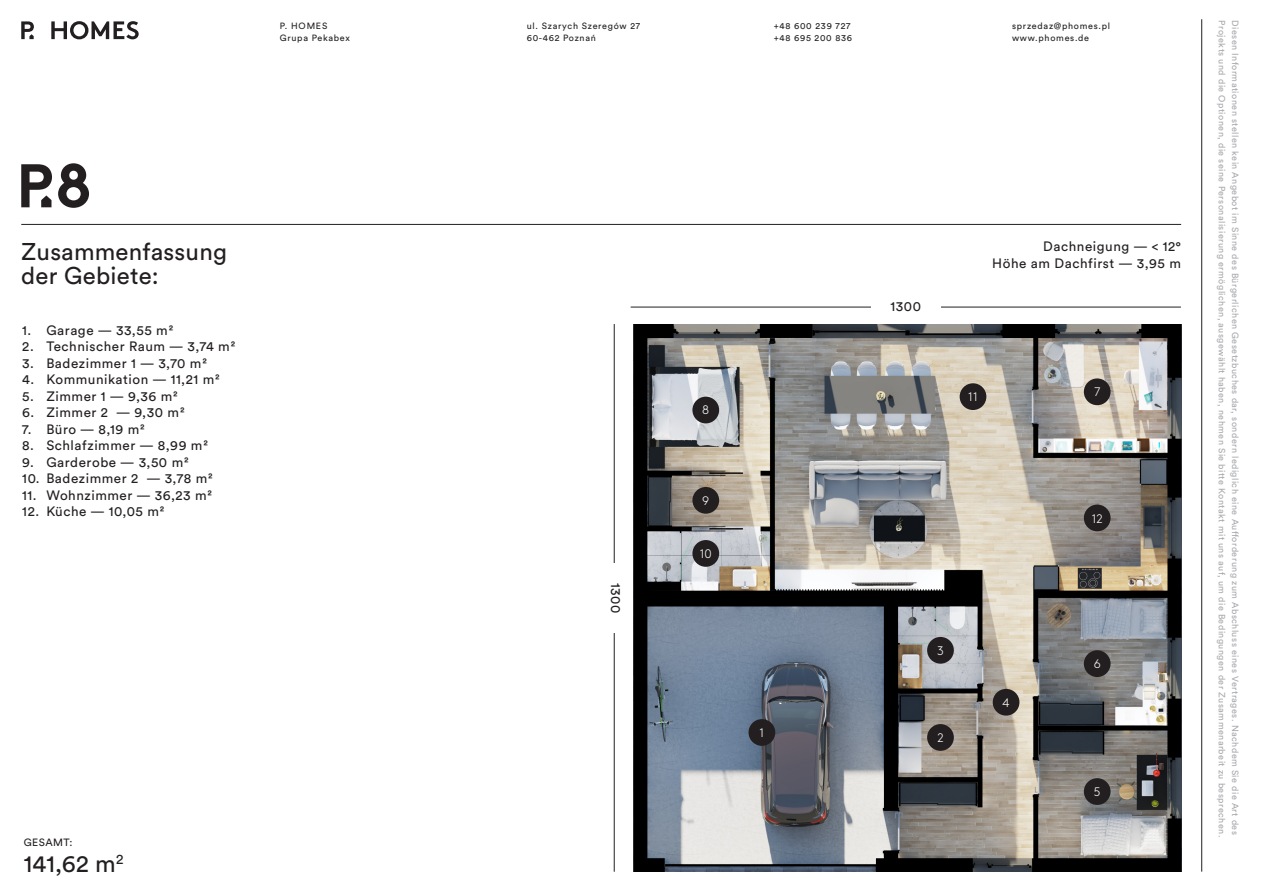
<style>
.page{position:relative;width:1263px;height:893px;background:#fff}
.page>*{position:absolute;margin:0;border:0;box-sizing:border-box;transform-origin:0 0}
.t1{font:700 61.8px "Brown Pro";color:#231f20}
.t2{font:24px "Circular Pro";letter-spacing:.01em;color:#231f20}
.t3{font:13.5px "Circular Pro";letter-spacing:.04em;color:#231f20}
.t4{font:300 12.3px "Brown";color:#fff}
.t5{font:10.5px "Circular Pro";letter-spacing:.04em;color:#231f20}
.t6{font:9px "Circular Pro";letter-spacing:.05em;color:#a8a9ad}
.t7{font:9px/12px "Circular Pro";letter-spacing:.08em;color:#231f20}
</style>
<div class="page">
<svg style="left:51px;top:21px;width:88px;height:18px"></svg>
<svg style="left:21px;top:21px;width:13px;height:18px"></svg>
<hr style="left:1201px;top:19px;width:1px;height:853px;background:#231f20">
<hr style="left:21px;top:224px;width:1160px;height:1px;background:#231f20">
<svg style="left:21px;top:164px;width:31px;height:43px"></svg>
<img style="left:633px;top:324px;width:548px;height:548px">
<hr style="left:631px;top:307px;width:550px;height:1px;background:#231f20">
<hr style="left:614px;top:324px;width:1px;height:548px;background:#231f20">
<div style="left:871px;top:300px;width:69px;height:20px;background:#fff"></div>
<div style="left:601px;top:563px;width:21px;height:70px;background:#fff"></div>
<div style="left:692px;top:540px;width:27px;height:27px;background:#231f20;border-radius:50%"></div>
<div style="left:692px;top:487px;width:27px;height:27px;background:#231f20;border-radius:50%"></div>
<div style="left:692px;top:397px;width:27px;height:26px;background:#231f20;border-radius:50%"></div>
<div style="left:1084px;top:378px;width:26px;height:27px;background:#231f20;border-radius:50%"></div>
<div style="left:960px;top:383px;width:26px;height:27px;background:#231f20;border-radius:50%"></div>
<div style="left:1084px;top:505px;width:26px;height:26px;background:#231f20;border-radius:50%"></div>
<div style="left:748px;top:719px;width:27px;height:27px;background:#231f20;border-radius:50%"></div>
<div style="left:927px;top:724px;width:27px;height:27px;background:#231f20;border-radius:50%"></div>
<div style="left:927px;top:637px;width:27px;height:27px;background:#231f20;border-radius:50%"></div>
<div style="left:1084px;top:778px;width:26px;height:27px;background:#231f20;border-radius:50%"></div>
<div style="left:1084px;top:650px;width:26px;height:27px;background:#231f20;border-radius:50%"></div>
<div style="left:993px;top:689px;width:26px;height:27px;background:#231f20;border-radius:50%"></div>
<p class="t1" style="left:55px;top:136px;width:39px">8</p>
<p class="t2" style="left:21px;top:235px;width:207px">Zusammenfassung</p>
<p class="t2" style="left:21px;top:259px;width:139px">der Gebiete:</p>
<p class="t3" style="left:46px;top:321px;width:129px">Garage — 33,55 m²</p>
<p class="t3" style="left:46px;top:338px;width:191px">Technischer Raum — 3,74 m²</p>
<p class="t3" style="left:46px;top:354px;width:162px">Badezimmer 1 — 3,70 m²</p>
<p class="t3" style="left:46px;top:371px;width:175px">Kommunikation — 11,21 m²</p>
<p class="t3" style="left:46px;top:387px;width:133px">Zimmer 1 — 9,36 m²</p>
<p class="t3" style="left:46px;top:404px;width:140px">Zimmer 2 — 9,30 m²</p>
<p class="t3" style="left:46px;top:420px;width:100px">Büro — 8,19 m²</p>
<p class="t3" style="left:46px;top:437px;width:163px">Schlafzimmer — 8,99 m²</p>
<p class="t3" style="left:46px;top:453px;width:144px">Garderobe — 3,50 m²</p>
<p class="t3" style="left:46px;top:470px;width:168px">Badezimmer 2 — 3,78 m²</p>
<p class="t3" style="left:46px;top:486px;width:168px">Wohnzimmer — 36,23 m²</p>
<p class="t3" style="left:46px;top:503px;width:120px">Küche — 10,05 m²</p>
<p class="t3" style="left:22px;top:321px;width:10px">1.</p>
<p class="t3" style="left:22px;top:338px;width:13px">2.</p>
<p class="t3" style="left:22px;top:354px;width:13px">3.</p>
<p class="t3" style="left:22px;top:371px;width:14px">4.</p>
<p class="t3" style="left:22px;top:387px;width:13px">5.</p>
<p class="t3" style="left:22px;top:404px;width:14px">6.</p>
<p class="t3" style="left:22px;top:420px;width:11px">7.</p>
<p class="t3" style="left:22px;top:437px;width:13px">8.</p>
<p class="t3" style="left:22px;top:453px;width:13px">9.</p>
<p class="t3" style="left:22px;top:470px;width:19px">10.</p>
<p class="t3" style="left:22px;top:486px;width:16px">11.</p>
<p class="t3" style="left:22px;top:503px;width:18px">12.</p>
<p class="t5" style="left:24px;top:835px;width:50px">GESAMT:</p>
<p class="t2" style="left:24px;top:847px;width:101px">141,62 m<sup>2</sup></p>
<p class="t7" style="left:280px;top:19px;width:72px">P. HOMES<br>Grupa Pekabex</p>
<p class="t7" style="left:527px;top:19px;width:115px">ul. Szarych Szeregów 27<br>60-462 Poznań</p>
<p class="t7" style="left:774px;top:19px;width:80px">+48 600 239 727 +48 695 200 836</p>
<p class="t7" style="left:1012px;top:19px;width:100px">sprzedaz@phomes.pl www.phomes.de</p>
<p class="t6" style="left:1228px;top:20px;width:818px;rotate:90deg">Projekts und die Optionen, die seine Personalisierung ermöglichen, ausgewählt haben, nehmen Sie bitte Kontakt mit uns auf, um die Bedingungen der Zusammenarbeit zu besprechen.</p>
<p class="t6" style="left:1241px;top:20px;width:816px;rotate:90deg">Diesen Informationen stellen kein Angebot im Sinne des Bürgerlichen Gesetzbuches dar, sondern lediglich eine Aufforderung zum Abschluss eines Vertrages. Nachdem Sie die Art des</p>
<p class="t3" style="left:1043px;top:238px;width:139px">Dachneigung — &lt; 12°</p>
<p class="t3" style="left:992px;top:254px;width:190px">Höhe am Dachfirst — 3,95 m</p>
<p class="t3" style="left:891px;top:297px;width:32px">1300</p>
<p class="t4" style="left:1094px;top:383px;width:8px">7</p>
<p class="t4" style="left:968px;top:388px;width:11px">11</p>
<p class="t4" style="left:702px;top:401px;width:9px">8</p>
<p class="t4" style="left:702px;top:491px;width:9px">9</p>
<p class="t4" style="left:1092px;top:510px;width:13px">12</p>
<p class="t4" style="left:700px;top:544px;width:13px">10</p>
<p class="t3" style="left:625px;top:583px;width:32px;rotate:90deg">1300</p>
<p class="t4" style="left:937px;top:641px;width:8px">3</p>
<p class="t4" style="left:1094px;top:655px;width:9px">6</p>
<p class="t4" style="left:1002px;top:693px;width:9px">4</p>
<p class="t4" style="left:759px;top:723px;width:6px">1</p>
<p class="t4" style="left:937px;top:728px;width:8px">2</p>
<p class="t4" style="left:1094px;top:782px;width:8px">5</p>
</div>
